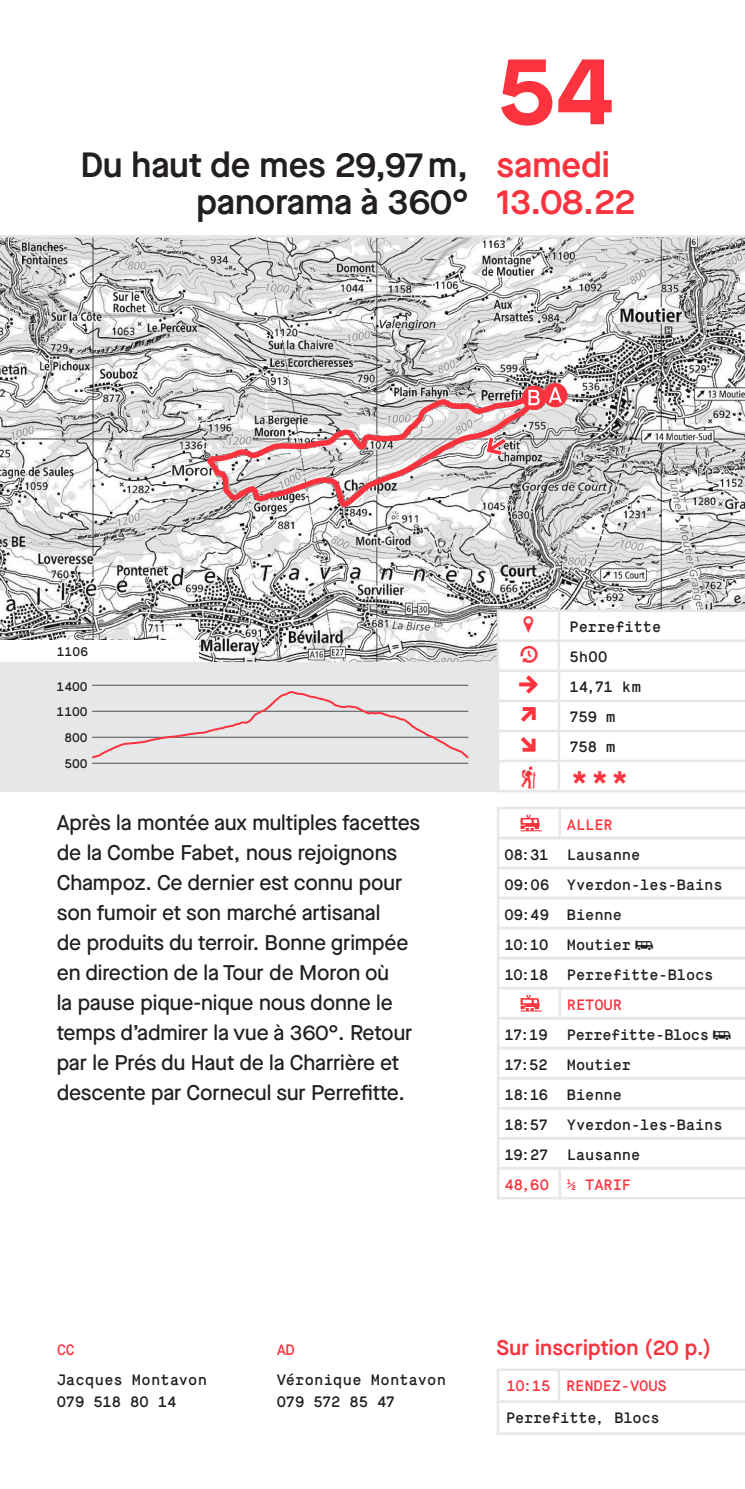
<style>
.page{position:relative;width:745px;height:1489px;background:#fff}
.page>*{position:absolute;margin:0;border:0;box-sizing:border-box;transform-origin:0 0}
.Numéro_de_rando{font:700 92.5px "Maison Neue";color:#fb333e}
.Titre_rando{font:600 35px/37.5px "Maison Neue";color:#231f20;text-align:right}
.Dates{font:600 35px/37.5px "Maison Neue";color:#fb333e}
.Niveaux{font:32.5px "Maison Mono Custom OK";color:#fb333e}
.t1{font:30px "Tepu";color:#fb333e}
.t2{font:500 21.25px/30px "Maison Neue";letter-spacing:-.005em;color:#231f20}
.t3{font:600 21.25px "Maison Neue";letter-spacing:.01em;color:#fb333e}
.Tableaux{font:15px "Maison Mono Custom OK";letter-spacing:-.01em;color:#231f20}
.Tableaux-2{font:15px "Maison Mono Custom OK";letter-spacing:-.01em;color:#fb333e}
.Tableaux-3{font:15px "Maison Mono Custom OK";letter-spacing:-.03em;color:#231f20}
.Tableaux-4{font:15px "Maison Mono Custom OK";letter-spacing:.015em;color:#231f20}
.Tableaux-5{font:15px "Maison Mono Custom OK";letter-spacing:.01em;color:#231f20}
.Courbe{font:12.5px/25.8px "Maison Mono";color:#231f20;text-align:right}
.Cartes_numéros{font:12.5px "Maison Mono Custom OK";color:#231f20}
</style>
<div class="page">
<img style="left:0;top:237px;width:744px;height:424px">
<div style="left:0;top:661px;width:497px;height:130px;background:#e6e7e9"></div>
<hr style="left:92px;top:762px;width:376px;height:2px;background:#6c6d70">
<hr style="left:92px;top:684px;width:376px;height:2px;background:#6c6d70">
<svg style="left:92px;top:691px;width:376px;height:68px"></svg>
<div style="left:542px;top:383px;width:25px;height:24px;background:#fb333e;border-radius:50%"></div>
<svg style="left:549px;top:387px;width:12px;height:15px"></svg>
<svg style="left:521px;top:385px;width:25px;height:25px"></svg>
<svg style="left:203px;top:390px;width:336px;height:122px"></svg>
<svg style="left:499px;top:612px;width:245px;height:49px"></svg>
<hr style="left:496px;top:612px;width:3px;height:27px;background:#e6e7e9">
<hr style="left:496px;top:642px;width:3px;height:27px;background:#e6e7e9">
<hr style="left:496px;top:672px;width:3px;height:27px;background:#e6e7e9">
<hr style="left:496px;top:702px;width:3px;height:27px;background:#e6e7e9">
<hr style="left:496px;top:732px;width:3px;height:27px;background:#e6e7e9">
<hr style="left:496px;top:609px;width:62px;height:3px;background:#e6e7e9">
<hr style="left:496px;top:639px;width:62px;height:3px;background:#e6e7e9">
<hr style="left:496px;top:669px;width:62px;height:3px;background:#e6e7e9">
<hr style="left:496px;top:699px;width:62px;height:3px;background:#e6e7e9">
<hr style="left:496px;top:729px;width:62px;height:3px;background:#e6e7e9">
<hr style="left:557px;top:612px;width:3px;height:27px;background:#e6e7e9">
<hr style="left:557px;top:642px;width:3px;height:27px;background:#e6e7e9">
<hr style="left:557px;top:672px;width:3px;height:27px;background:#e6e7e9">
<hr style="left:557px;top:702px;width:3px;height:27px;background:#e6e7e9">
<hr style="left:557px;top:732px;width:3px;height:27px;background:#e6e7e9">
<hr style="left:558px;top:609px;width:186px;height:3px;background:#e6e7e9">
<hr style="left:558px;top:639px;width:186px;height:3px;background:#e6e7e9">
<hr style="left:558px;top:669px;width:186px;height:3px;background:#e6e7e9">
<hr style="left:558px;top:699px;width:186px;height:3px;background:#e6e7e9">
<hr style="left:558px;top:729px;width:186px;height:3px;background:#e6e7e9">
<hr style="left:496px;top:762px;width:3px;height:27px;background:#e6e7e9">
<hr style="left:496px;top:759px;width:62px;height:3px;background:#e6e7e9">
<hr style="left:496px;top:789px;width:62px;height:3px;background:#e6e7e9">
<hr style="left:557px;top:762px;width:3px;height:27px;background:#e6e7e9">
<hr style="left:558px;top:759px;width:186px;height:3px;background:#e6e7e9">
<hr style="left:558px;top:789px;width:186px;height:3px;background:#e6e7e9">
<hr style="left:496px;top:1370px;width:3px;height:30px;background:#e6e7e9">
<hr style="left:496px;top:1368px;width:62px;height:2px;background:#e6e7e9">
<hr style="left:557px;top:1370px;width:3px;height:30px;background:#e6e7e9">
<hr style="left:558px;top:1368px;width:186px;height:2px;background:#e6e7e9">
<hr style="left:496px;top:1402px;width:3px;height:29px;background:#e6e7e9">
<hr style="left:496px;top:1400px;width:62px;height:2px;background:#e6e7e9">
<hr style="left:496px;top:1431px;width:62px;height:3px;background:#e6e7e9">
<hr style="left:558px;top:1431px;width:186px;height:3px;background:#e6e7e9">
<hr style="left:558px;top:1400px;width:186px;height:2px;background:#e6e7e9">
<div style="left:496px;top:806px;width:64px;height:33px;border:2px solid #e6e7e9"></div>
<div style="left:496px;top:836px;width:64px;height:33px;border:2px solid #e6e7e9"></div>
<div style="left:496px;top:866px;width:64px;height:33px;border:2px solid #e6e7e9"></div>
<div style="left:496px;top:896px;width:64px;height:33px;border:2px solid #e6e7e9"></div>
<div style="left:496px;top:926px;width:64px;height:33px;border:2px solid #e6e7e9"></div>
<div style="left:496px;top:956px;width:64px;height:33px;border:2px solid #e6e7e9"></div>
<div style="left:496px;top:986px;width:64px;height:33px;border:2px solid #e6e7e9"></div>
<div style="left:496px;top:1016px;width:64px;height:33px;border:2px solid #e6e7e9"></div>
<div style="left:496px;top:1046px;width:64px;height:33px;border:2px solid #e6e7e9"></div>
<div style="left:496px;top:1076px;width:64px;height:33px;border:2px solid #e6e7e9"></div>
<div style="left:496px;top:1106px;width:64px;height:33px;border:2px solid #e6e7e9"></div>
<div style="left:496px;top:1136px;width:64px;height:33px;border:2px solid #e6e7e9"></div>
<div style="left:496px;top:1166px;width:64px;height:33px;border:2px solid #e6e7e9"></div>
<svg style="left:558px;top:806px;width:186px;height:33px"></svg>
<hr style="left:559px;top:836px;width:185px;height:3px;background:#e6e7e9">
<hr style="left:559px;top:866px;width:185px;height:3px;background:#e6e7e9">
<hr style="left:559px;top:896px;width:185px;height:3px;background:#e6e7e9">
<hr style="left:559px;top:926px;width:185px;height:3px;background:#e6e7e9">
<hr style="left:559px;top:956px;width:185px;height:3px;background:#e6e7e9">
<svg style="left:558px;top:986px;width:186px;height:33px"></svg>
<hr style="left:559px;top:1016px;width:185px;height:3px;background:#e6e7e9">
<hr style="left:559px;top:1046px;width:185px;height:3px;background:#e6e7e9">
<hr style="left:559px;top:1076px;width:185px;height:3px;background:#e6e7e9">
<hr style="left:559px;top:1106px;width:185px;height:3px;background:#e6e7e9">
<hr style="left:559px;top:1136px;width:185px;height:3px;background:#e6e7e9">
<svg style="left:558px;top:1166px;width:186px;height:33px"></svg>
<svg style="left:520px;top:814px;width:21px;height:17px"></svg>
<svg style="left:520px;top:994px;width:21px;height:17px"></svg>
<hr style="left:0;top:235px;width:744px;height:2px;background:#e6e7e9">
<div style="left:0;top:640px;width:198px;height:21px;background:#fff"></div>
<p class="Numéro_de_rando" style="left:496px;top:26px;width:120px">54</p>
<p class="Titre_rando" style="left:80px;top:145px;width:389px">Du haut de mes 29,97 m, panorama à 360°</p>
<p class="Dates" style="left:496px;top:145px;width:140px">samedi<br>13.08.22</p>
<p class="Cartes_numéros" style="left:57px;top:644px;width:33px">1106</p>
<p class="Courbe" style="left:57px;top:673px;width:32px">1400<br>1100<br>800<br>500</p>
<p class="t2" style="left:57px;top:806px;width:364px">Après la montée aux multiples facettes de la Combe Fabet, nous rejoignons Champoz. Ce dernier est connu pour son fumoir et son marché artisanal<br>de produits du terroir. Bonne grimpée en direction de la Tour de Moron où<br>la pause pique-nique nous donne le temps d’admirer la vue à 360°. Retour par le Prés du Haut de la Charrière et descente par Cornecul sur Perrefitte.</p>
<p class="t1" style="left:513px;top:609px;width:31px">Y</p>
<p class="Tableaux" style="left:569px;top:617px;width:93px">Perrefitte</p>
<p class="t1" style="left:513px;top:639px;width:31px">Ц</p>
<p class="Tableaux" style="left:569px;top:647px;width:39px">5h00</p>
<p class="t1" style="left:513px;top:669px;width:31px">→</p>
<p class="Tableaux" style="left:569px;top:677px;width:73px">14,71 km</p>
<p class="Tableaux" style="left:569px;top:707px;width:47px">759 m</p>
<p class="Tableaux" style="left:569px;top:737px;width:47px">758 m</p>
<p class="t1" style="left:513px;top:762px;width:31px">Ă</p>
<p class="Niveaux" style="left:569px;top:763px;width:62px">***</p>
<p class="Tableaux" style="left:504px;top:845px;width:46px">08:31</p>
<p class="Tableaux" style="left:504px;top:875px;width:46px">09:06</p>
<p class="Tableaux" style="left:504px;top:905px;width:46px">09:49</p>
<p class="Tableaux" style="left:504px;top:935px;width:45px">10:10</p>
<p class="Tableaux" style="left:504px;top:965px;width:45px">10:18</p>
<p class="Tableaux" style="left:504px;top:1025px;width:45px">17:19</p>
<p class="Tableaux" style="left:504px;top:1055px;width:45px">17:52</p>
<p class="Tableaux" style="left:504px;top:1085px;width:45px">18:16</p>
<p class="Tableaux" style="left:504px;top:1115px;width:45px">18:57</p>
<p class="Tableaux" style="left:504px;top:1145px;width:46px">19:27</p>
<p class="Tableaux-2" style="left:504px;top:1175px;width:46px">48,60</p>
<p class="Tableaux-2" style="left:566px;top:815px;width:47px">ALLER</p>
<p class="Tableaux" style="left:566px;top:845px;width:75px">Lausanne</p>
<p class="Tableaux" style="left:566px;top:875px;width:157px">Yverdon-les-Bains</p>
<p class="Tableaux" style="left:566px;top:905px;width:57px">Bienne</p>
<p class="Tableaux" style="left:566px;top:935px;width:92px">MoutierĄ</p>
<p class="Tableaux" style="left:566px;top:965px;width:148px">Perrefitte-Blocs</p>
<p class="Tableaux-2" style="left:566px;top:995px;width:57px">RETOUR</p>
<p class="Tableaux-3" style="left:566px;top:1025px;width:169px">Perrefitte-BlocsĄ</p>
<p class="Tableaux" style="left:566px;top:1055px;width:66px">Moutier</p>
<p class="Tableaux" style="left:566px;top:1085px;width:57px">Bienne</p>
<p class="Tableaux" style="left:566px;top:1115px;width:157px">Yverdon-les-Bains</p>
<p class="Tableaux" style="left:566px;top:1145px;width:75px">Lausanne</p>
<p class="Tableaux-2" style="left:566px;top:1175px;width:66px">½ TARIF</p>
<p class="Tableaux-2" style="left:57px;top:1340px;width:20px">CC</p>
<p class="Tableaux-2" style="left:276px;top:1340px;width:20px">AD</p>
<p class="t3" style="left:496px;top:1332px;width:216px">Sur inscription (20 p.)</p>
<p class="Tableaux-5" style="left:57px;top:1370px;width:152px">Jacques Montavon</p>
<p class="Tableaux" style="left:57px;top:1393px;width:121px">079 518 80 14</p>
<p class="Tableaux-4" style="left:276px;top:1370px;width:171px">Véronique Montavon</p>
<p class="Tableaux" style="left:276px;top:1393px;width:120px">079 572 85 47</p>
<p class="Tableaux-2" style="left:506px;top:1377px;width:45px">10:15</p>
<p class="Tableaux-2" style="left:565px;top:1377px;width:102px">RENDEZ-VOUS</p>
<p class="Tableaux" style="left:506px;top:1409px;width:155px">Perrefitte, Blocs</p>
</div>
